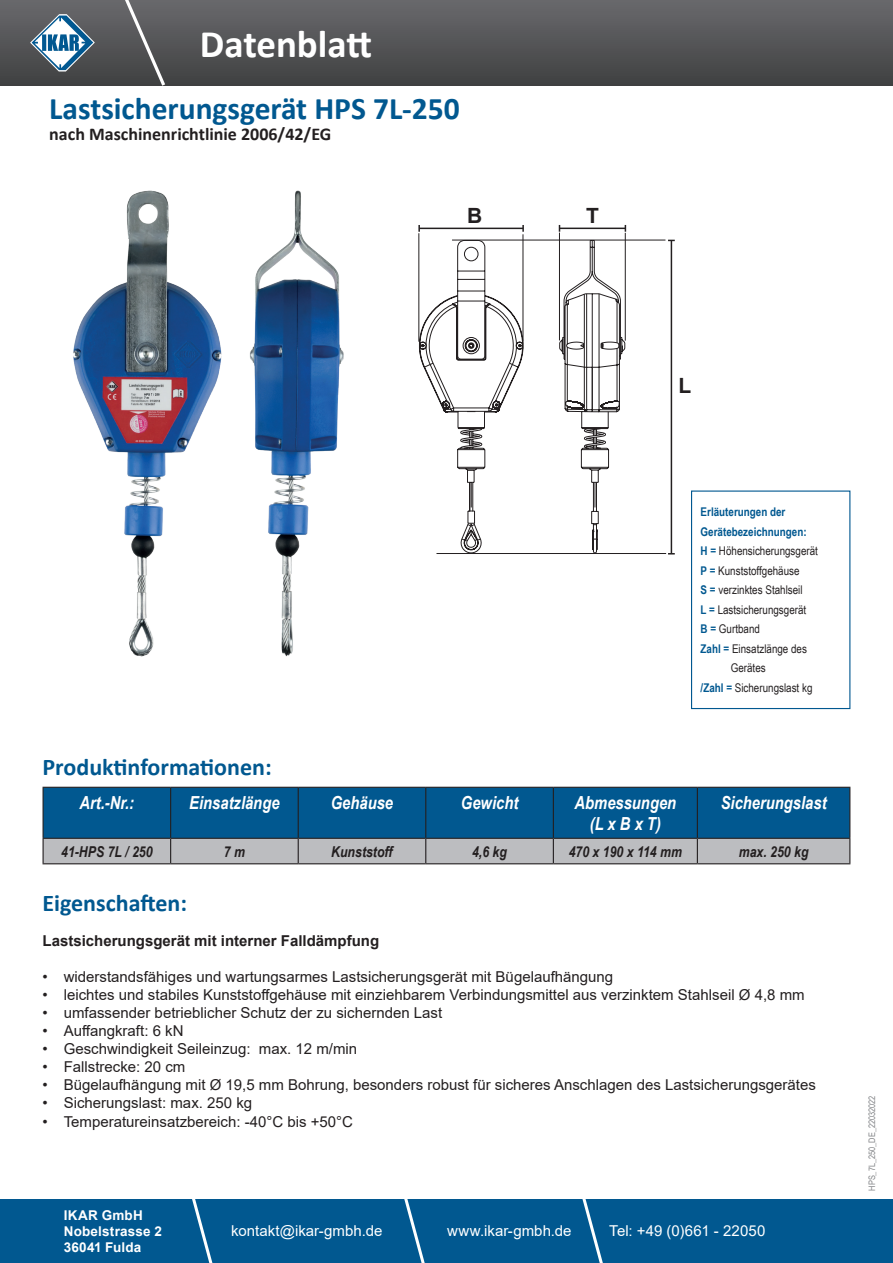
<style>
.page{position:relative;width:893px;height:1263px;background:#fff}
.page>*{position:absolute;margin:0;border:0;box-sizing:border-box;transform-origin:0 0}
.t1{font:700 39px "Calibri";color:#fff}
.t2{font:700 31.5px "Calibri";color:#015890}
.t3{font:700 24px "Calibri";color:#015890}
.t4{font:700 21px "Arial";color:#231f20}
.t5{font:italic 700 18px/21.6px "Arial Narrow";color:#fff;text-align:center}
.t6{font:700 18px "Calibri";color:#231f20}
.t7{font:15px "Arial";color:#231f20}
.t8{font:15px "Arial";color:#fff}
.t9{font:italic 700 15px "Arial Narrow";color:#231f20}
.t10{font:700 15px "Arial";color:#231f20}
.t11{font:700 13.5px/16.2px "Arial";letter-spacing:.015em;color:#fff}
.t12{font:12px "Arial Narrow";color:#231f20}
.t13{font:700 12px "Arial Narrow";color:#015890}
.t14{font:9px "Arial Narrow";color:#808285}
.s1{font-weight:700;color:#015890}
</style>
<div class="page">
<div style="left:0;top:0;width:893px;height:85px;background:linear-gradient(to bottom,#69696c,#404142)"></div>
<svg style="left:117px;top:0;width:51px;height:86px;background:#5f6061"></svg>
<svg style="left:30px;top:14px;width:65px;height:58px"></svg>
<div style="left:0;top:1199px;width:893px;height:64px;background:#015890"></div>
<svg style="left:192px;top:1199px;width:21px;height:64px"></svg>
<svg style="left:404px;top:1199px;width:21px;height:64px"></svg>
<svg style="left:582px;top:1199px;width:21px;height:64px"></svg>
<img style="left:73px;top:190px;width:88px;height:467px">
<img style="left:161px;top:190px;width:183px;height:467px">
<div style="left:691px;top:490px;width:159px;height:219px;border:1px solid #015890"></div>
<svg style="left:43px;top:788px;width:807px;height:75px;background:#3d789e"></svg>
<hr style="left:43px;top:863px;width:128px;height:1px;background:#231f20">
<hr style="left:171px;top:863px;width:127px;height:1px;background:#231f20">
<hr style="left:298px;top:863px;width:128px;height:1px;background:#231f20">
<hr style="left:426px;top:863px;width:127px;height:1px;background:#231f20">
<hr style="left:553px;top:863px;width:144px;height:1px;background:#231f20">
<hr style="left:697px;top:863px;width:153px;height:1px;background:#231f20">
<hr style="left:43px;top:787px;width:128px;height:1px;background:#231f20">
<hr style="left:43px;top:788px;width:1px;height:50px;background:#231f20">
<hr style="left:171px;top:787px;width:127px;height:1px;background:#231f20">
<hr style="left:170px;top:788px;width:1px;height:50px;background:#231f20">
<hr style="left:298px;top:787px;width:128px;height:1px;background:#231f20">
<hr style="left:298px;top:788px;width:1px;height:50px;background:#231f20">
<hr style="left:426px;top:787px;width:127px;height:1px;background:#231f20">
<hr style="left:425px;top:788px;width:1px;height:50px;background:#231f20">
<hr style="left:553px;top:787px;width:144px;height:1px;background:#231f20">
<hr style="left:553px;top:788px;width:1px;height:50px;background:#231f20">
<hr style="left:697px;top:787px;width:153px;height:1px;background:#231f20">
<hr style="left:697px;top:788px;width:1px;height:50px;background:#231f20">
<hr style="left:849px;top:788px;width:1px;height:50px;background:#231f20">
<hr style="left:43px;top:838px;width:128px;height:1px;background:#231f20">
<hr style="left:171px;top:838px;width:127px;height:1px;background:#231f20">
<hr style="left:298px;top:838px;width:128px;height:1px;background:#231f20">
<hr style="left:426px;top:838px;width:127px;height:1px;background:#231f20">
<hr style="left:553px;top:838px;width:144px;height:1px;background:#231f20">
<hr style="left:697px;top:838px;width:153px;height:1px;background:#231f20">
<hr style="left:671px;top:240px;width:1px;height:314px;background:#231f20">
<hr style="left:452px;top:240px;width:213px;height:1px;background:#231f20">
<hr style="left:436px;top:553px;width:230px;height:1px;background:#231f20">
<hr style="left:419px;top:233px;width:1px;height:109px;background:#231f20">
<hr style="left:523px;top:234px;width:1px;height:107px;background:#231f20">
<hr style="left:419px;top:228px;width:104px;height:1px;background:#231f20">
<svg style="left:418px;top:225px;width:2px;height:7px"></svg>
<svg style="left:522px;top:225px;width:2px;height:7px"></svg>
<hr style="left:559px;top:233px;width:1px;height:107px;background:#231f20">
<hr style="left:625px;top:233px;width:1px;height:108px;background:#231f20">
<hr style="left:559px;top:228px;width:66px;height:1px;background:#231f20">
<svg style="left:621px;top:240px;width:5px;height:115px"></svg>
<svg style="left:436px;top:240px;width:185px;height:314px"></svg>
<svg style="left:419px;top:295px;width:106px;height:246px"></svg>
<h1 class="t1" style="left:200px;top:17px;width:174px">Datenblatt</h1>
<h2 class="t2" style="left:49px;top:87px;width:412px">Lastsicherungsgerät HPS 7L-250</h2>
<p class="t6" style="left:49px;top:122px;width:283px">nach Maschinenrichtlinie 2006/42/EG</p>
<h3 class="t4" style="left:467px;top:201px;width:17px">B</h3>
<h3 class="t4" style="left:586px;top:201px;width:14px">T</h3>
<h3 class="t4" style="left:678px;top:371px;width:14px">L</h3>
<h3 class="t3" style="left:43px;top:750px;width:231px">Produktinformationen:</h3>
<p class="t13" style="left:701px;top:503px;width:86px">Erläuterungen der</p>
<p class="t13" style="left:701px;top:523px;width:108px">Gerätebezeichnungen:</p>
<p class="t12" style="left:701px;top:542px;width:119px"><span class="s1">H =</span> Höhensicherungsgerät</p>
<p class="t12" style="left:701px;top:562px;width:100px"><span class="s1">P =</span> Kunststoffgehäuse</p>
<p class="t12" style="left:701px;top:581px;width:103px"><span class="s1">S =</span> verzinktes Stahlseil</p>
<p class="t12" style="left:701px;top:601px;width:107px"><span class="s1">L =</span> Lastsicherungsgerät</p>
<p class="t12" style="left:701px;top:620px;width:61px"><span class="s1">B =</span> Gurtband</p>
<p class="t12" style="left:701px;top:640px;width:108px"><span class="s1">Zahl =</span> Einsatzlänge des</p>
<p class="t12" style="left:731px;top:659px;width:37px">Gerätes</p>
<p class="t12" style="left:701px;top:679px;width:113px"><span class="s1">/Zahl =</span> Sicherungslast kg</p>
<p class="t5" style="left:79px;top:791px;width:56px">Art.-Nr.:</p>
<p class="t5" style="left:189px;top:791px;width:92px">Einsatzlänge</p>
<p class="t5" style="left:331px;top:791px;width:64px">Gehäuse</p>
<p class="t5" style="left:461px;top:791px;width:59px">Gewicht</p>
<p class="t5" style="left:574px;top:791px;width:103px">Abmessungen (L x B x T)</p>
<p class="t5" style="left:721px;top:791px;width:107px">Sicherungslast</p>
<p class="t9" style="left:61px;top:840px;width:93px">41-HPS 7L / 250</p>
<p class="t9" style="left:224px;top:840px;width:23px">7 m</p>
<p class="t9" style="left:331px;top:840px;width:63px">Kunststoff</p>
<p class="t9" style="left:472px;top:840px;width:36px">4,6 kg</p>
<p class="t9" style="left:569px;top:840px;width:115px">470 x 190 x 114 mm</p>
<p class="t9" style="left:739px;top:840px;width:71px">max. 250 kg</p>
<h3 class="t3" style="left:43px;top:886px;width:146px">Eigenschaften:</h3>
<p class="t10" style="left:43px;top:931px;width:338px">Lastsicherungsgerät mit interner Falldämpfung</p>
<p class="t7" style="left:43px;top:967px;width:572px">• widerstandsfähiges und wartungsarmes Lastsicherungsgerät mit Bügelaufhängung</p>
<p class="t7" style="left:43px;top:985px;width:764px">• leichtes und stabiles Kunststoffgehäuse mit einziehbarem Verbindungsmittel aus verzinktem Stahlseil Ø 4,8 mm</p>
<p class="t7" style="left:43px;top:1003px;width:401px">• umfassender betrieblicher Schutz der zu sichernden Last</p>
<p class="t7" style="left:43px;top:1021px;width:142px">• Auffangkraft: 6 kN</p>
<p class="t7" style="left:43px;top:1039px;width:316px">• Geschwindigkeit Seileinzug: max. 12 m/min</p>
<p class="t7" style="left:43px;top:1057px;width:144px">• Fallstrecke: 20 cm</p>
<p class="t7" style="left:43px;top:1075px;width:775px">• Bügelaufhängung mit Ø 19,5 mm Bohrung, besonders robust für sicheres Anschlagen des Lastsicherungsgerätes</p>
<p class="t7" style="left:43px;top:1093px;width:211px">• Sicherungslast: max. 250 kg</p>
<p class="t7" style="left:43px;top:1111px;width:312px">• Temperatureinsatzbereich: -40°C bis +50°C</p>
<p class="t11" style="left:64px;top:1207px;width:100px">IKAR GmbH<br>Nobelstrasse 2<br>36041 Fulda</p>
<p class="t8" style="left:231px;top:1220px;width:153px">kontakt@ikar-gmbh.de</p>
<p class="t8" style="left:447px;top:1220px;width:126px">www.ikar-gmbh.de</p>
<p class="t8" style="left:609px;top:1220px;width:158px">Tel: +49 (0)661 - 22050</p>
<p class="t14" style="left:865px;top:1191px;width:97px;rotate:-90deg">HPS_7L_250_DE_22032022</p>
</div>
